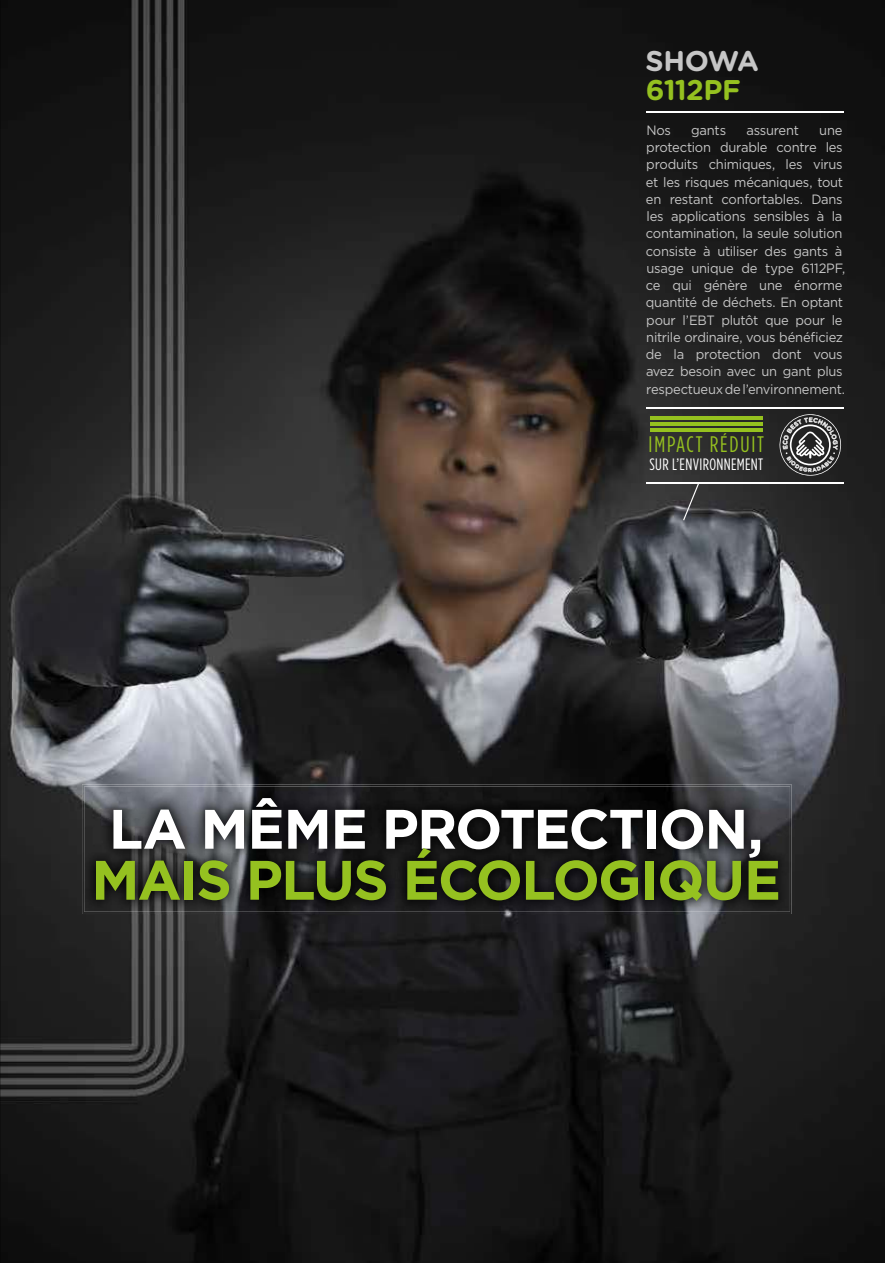
<style>
.page{position:relative;width:885px;height:1263px;background:#fff}
.page>*{position:absolute;margin:0;border:0;box-sizing:border-box;transform-origin:0 0}
.t1{font:700 55.5px "Gotham";letter-spacing:-.03em;color:#95c120}
.t2{font:700 55.5px "Gotham";letter-spacing:-.03em;color:#fff}
.t3{font:700 28.5px "Gotham Rounded";color:#95c120}
.t4{font:700 28.5px "Gotham Rounded";color:#c6c6c6}
.t5{font:22.5px "Gotham Condensed";letter-spacing:.08em;color:#95c11f}
.t6{font:16.5px "Gotham Condensed";color:#fff}
.t7{font:13.5px/17.2px "Gotham";letter-spacing:-.02em;color:#c6c6c6;scale:.96 1}
</style>
<div class="page">
<img style="left:0;top:0;width:884px;height:1263px">
<img style="left:82px;top:784px;width:709px;height:130px">
<img style="left:84px;top:786px;width:705px;height:126px">
<svg style="left:683px;top:484px;width:16px;height:36px"></svg>
<hr style="left:645px;top:483px;width:198px;height:1px;background:#fff">
<hr style="left:645px;top:408px;width:198px;height:1px;background:#fff">
<hr style="left:650px;top:429px;width:112px;height:3px;background:#95c11f">
<hr style="left:650px;top:423px;width:112px;height:3px;background:#95c11f">
<hr style="left:650px;top:417px;width:112px;height:3px;background:#95c11f">
<hr style="left:645px;top:111px;width:198px;height:1px;background:#fff">
<svg style="left:778px;top:414px;width:64px;height:62px"></svg>
<h2 class="t4" style="left:645px;top:40px;width:115px">SHOWA</h2>
<h2 class="t3" style="left:645px;top:69px;width:97px">6112PF</h2>
<p class="t7" style="left:646px;top:121px;width:27px">Nos</p>
<p class="t7" style="left:691px;top:121px;width:38px">gants</p>
<p class="t7" style="left:746px;top:121px;width:56px">assurent</p>
<p class="t7" style="left:645px;top:121px;width:209px;text-indent:173px">une protection durable contre les produits chimiques, les virus et les risques mécaniques, tout en restant confortables. Dans les applications sensibles à la contamination, la seule solution consiste à utiliser des gants à usage unique de type 6112PF, ce qui génère une énorme quantité de déchets. En optant pour l’EBT plutôt que pour le nitrile ordinaire, vous bénéficiez de la protection dont vous avez besoin avec un gant plus respectueux de l’environnement.</p>
<h3 class="t5" style="left:648px;top:431px;width:117px">IMPACT RÉDUIT</h3>
<p class="t6" style="left:649px;top:455px;width:115px">SUR L’ENVIRONNEMENT</p>
<h1 class="t2" style="left:109px;top:797px;width:656px">LA MÊME PROTECTION,</h1>
<h1 class="t1" style="left:91px;top:848px;width:691px">MAIS PLUS ÉCOLOGIQUE</h1>
</div>
